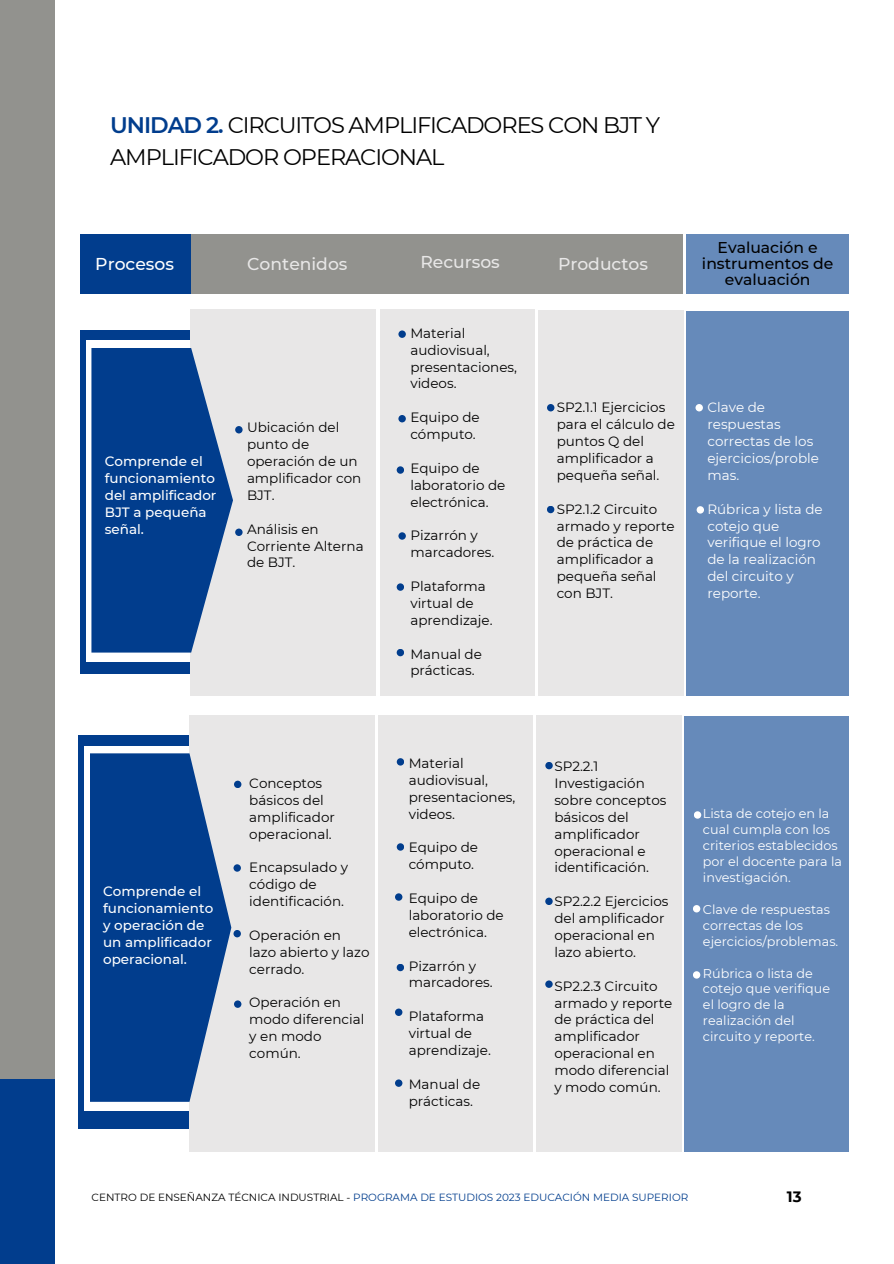
<style>
.page{position:relative;width:894px;height:1264px;background:#fff}
.page>*{position:absolute;margin:0;border:0;box-sizing:border-box;transform-origin:0 0}
.t1{font:22.5px/31.5px "Montserrat";letter-spacing:-.05em;color:#000}
.t2{font:500 17.1px "Montserrat";color:#e8e7e7}
.t3{font:500 17.1px "Montserrat";color:#fff}
.t4{font:500 15.6px/15.8px "Montserrat";color:#000;text-align:center}
.t5{font:700 15px "Montserrat";color:#000}
.t6{font:13.5px/16.8px "Montserrat";color:#000}
.t7{font:13.5px/16.8px "Montserrat";color:#fff}
.t8{font:500 13.5px/16.8px "Montserrat";color:#fff}
.t9{font:12.75px/15.9px "Montserrat";color:#fff}
.t10{font:10.5px "Montserrat";color:#013d8d}
.s1{font-weight:600;color:#013d8d}
.s2{color:#000}
</style>
<div class="page">
<div style="left:80px;top:330px;width:111px;height:344px;background:#013d8d"></div>
<div style="left:86px;top:341px;width:583px;height:320px;background:#fff"></div>
<div style="left:191px;top:309px;width:185px;height:386px;background:#e8e7e7"></div>
<div style="left:380px;top:310px;width:154px;height:385px;background:#e8e7e7"></div>
<div style="left:538px;top:310px;width:145px;height:385px;background:#e8e7e7"></div>
<svg style="left:91px;top:348px;width:142px;height:304px;background:#23569a"></svg>
<div style="left:547px;top:404px;width:7px;height:7px;background:#013d8d;border-radius:50%"></div>
<div style="left:686px;top:311px;width:162px;height:384px;background:#668aba"></div>
<div style="left:695px;top:404px;width:7px;height:7px;background:#fff;border-radius:50%"></div>
<div style="left:80px;top:234px;width:603px;height:60px;background:#92928e"></div>
<div style="left:80px;top:234px;width:110px;height:60px;background:#013d8d"></div>
<div style="left:686px;top:234px;width:162px;height:60px;background:#668aba"></div>
<div style="left:0;top:0;width:55px;height:1092px;background:#92928e"></div>
<div style="left:0;top:1078px;width:55px;height:185px;background:#013d8d"></div>
<div style="left:235px;top:426px;width:7px;height:7px;background:#013d8d;border-radius:50%"></div>
<div style="left:235px;top:528px;width:7px;height:8px;background:#013d8d;border-radius:50%"></div>
<div style="left:398px;top:330px;width:8px;height:8px;background:#013d8d;border-radius:50%"></div>
<div style="left:398px;top:415px;width:8px;height:7px;background:#013d8d;border-radius:50%"></div>
<svg style="left:396px;top:466px;width:8px;height:8px"></svg>
<div style="left:398px;top:532px;width:8px;height:7px;background:#013d8d;border-radius:50%"></div>
<svg style="left:396px;top:583px;width:8px;height:8px"></svg>
<div style="left:396px;top:649px;width:8px;height:7px;background:#013d8d;border-radius:50%"></div>
<div style="left:546px;top:506px;width:8px;height:7px;background:#013d8d;border-radius:50%"></div>
<div style="left:696px;top:506px;width:7px;height:7px;background:#fff;border-radius:50%"></div>
<div style="left:79px;top:735px;width:110px;height:393px;background:#013d8d"></div>
<div style="left:85px;top:746px;width:582px;height:364px;background:#fff"></div>
<div style="left:189px;top:715px;width:185px;height:436px;background:#e8e7e7"></div>
<div style="left:378px;top:715px;width:154px;height:436px;background:#e8e7e7"></div>
<div style="left:536px;top:715px;width:145px;height:436px;background:#e8e7e7"></div>
<svg style="left:90px;top:753px;width:141px;height:348px;background:#215499"></svg>
<div style="left:545px;top:762px;width:7px;height:7px;background:#013d8d;border-radius:50%"></div>
<div style="left:684px;top:716px;width:164px;height:435px;background:#668aba"></div>
<div style="left:693px;top:811px;width:8px;height:7px;background:#fff;border-radius:50%"></div>
<div style="left:233px;top:864px;width:8px;height:7px;background:#013d8d;border-radius:50%"></div>
<div style="left:233px;top:930px;width:8px;height:7px;background:#013d8d;border-radius:50%"></div>
<div style="left:396px;top:758px;width:8px;height:7px;background:#013d8d;border-radius:50%"></div>
<div style="left:396px;top:843px;width:8px;height:7px;background:#013d8d;border-radius:50%"></div>
<div style="left:395px;top:893px;width:7px;height:7px;background:#013d8d;border-radius:50%"></div>
<div style="left:396px;top:963px;width:8px;height:8px;background:#013d8d;border-radius:50%"></div>
<div style="left:395px;top:1008px;width:7px;height:7px;background:#013d8d;border-radius:50%"></div>
<div style="left:395px;top:1079px;width:7px;height:7px;background:#013d8d;border-radius:50%"></div>
<div style="left:545px;top:897px;width:7px;height:8px;background:#013d8d;border-radius:50%"></div>
<div style="left:692px;top:905px;width:8px;height:7px;background:#fff;border-radius:50%"></div>
<div style="left:234px;top:780px;width:7px;height:8px;background:#013d8d;border-radius:50%"></div>
<div style="left:234px;top:1000px;width:7px;height:7px;background:#013d8d;border-radius:50%"></div>
<div style="left:545px;top:980px;width:7px;height:7px;background:#013d8d;border-radius:50%"></div>
<div style="left:692px;top:971px;width:8px;height:7px;background:#fff;border-radius:50%"></div>
<h4 class="t1" style="left:110px;top:109px;width:551px"><span class="s1">UNIDAD 2.</span> CIRCUITOS AMPLIFICADORES CON BJT Y<br>AMPLIFICADOR OPERACIONAL</h4>
<h4 class="t3" style="left:95px;top:253px;width:80px">Procesos</h4>
<h4 class="t2" style="left:247px;top:253px;width:102px">Contenidos</h4>
<h4 class="t2" style="left:420px;top:251px;width:81px">Recursos</h4>
<h4 class="t2" style="left:558px;top:253px;width:91px">Productos</h4>
<h1 class="t8" style="left:105px;top:453px;width:113px">Comprende el funcionamiento del amplificador<br>BJT a pequeña señal.</h1>
<h2 class="t6" style="left:247px;top:419px;width:116px">Ubicación del punto de operación de un amplificador con<br>BJT.</h2>
<h2 class="t6" style="left:247px;top:520px;width:118px">Análisis en<br>Corriente Alterna de BJT.</h2>
<h4 class="t6" style="left:410px;top:324px;width:108px">Material audiovisual, presentaciones, videos.</h4>
<h3 class="t6" style="left:410px;top:409px;width:71px">Equipo de cómputo.</h3>
<h4 class="t6" style="left:410px;top:459px;width:96px">Equipo de laboratorio de electrónica.</h4>
<h4 class="t6" style="left:410px;top:527px;width:85px">Pizarrón y marcadores.</h4>
<h4 class="t6" style="left:410px;top:578px;width:84px">Plataforma virtual de aprendizaje.</h4>
<h4 class="t6" style="left:410px;top:645px;width:73px">Manual de prácticas.</h4>
<h2 class="t6" style="left:556px;top:399px;width:120px">SP2.1.1 Ejercicios para el cálculo de puntos Q del amplificador a pequeña señal.</h2>
<h2 class="t6" style="left:556px;top:500px;width:119px">SP2.1.2 Circuito armado y reporte de práctica de amplificador a pequeña señal con BJT.</h2>
<h4 class="t4" style="left:701px;top:240px;width:133px">Evaluación e instrumentos de evaluación</h4>
<h2 class="t7" style="left:707px;top:399px;width:113px">Clave de respuestas correctas de los ejercicios/proble mas.</h2>
<h4 class="t7" style="left:707px;top:500px;width:117px">Rúbrica y lista de cotejo que verifique el logro de la realización del circuito y reporte.</h4>
<h4 class="t8" style="left:103px;top:882px;width:112px">Comprende el funcionamiento y operación de un amplificador operacional.</h4>
<h4 class="t6" style="left:249px;top:774px;width:87px">Conceptos básicos del amplificador operacional.</h4>
<h4 class="t6" style="left:249px;top:859px;width:100px">Encapsulado y código de identificación.</h4>
<h4 class="t6" style="left:249px;top:926px;width:122px">Operación en lazo abierto y lazo cerrado.</h4>
<h4 class="t6" style="left:249px;top:994px;width:116px">Operación en modo diferencial y en modo común.</h4>
<h3 class="t6" style="left:408px;top:754px;width:108px">Material audiovisual, presentaciones, videos.</h3>
<h4 class="t6" style="left:408px;top:839px;width:71px">Equipo de cómputo.</h4>
<h4 class="t6" style="left:408px;top:889px;width:96px">Equipo de laboratorio de electrónica.</h4>
<h4 class="t6" style="left:408px;top:957px;width:85px">Pizarrón y marcadores.</h4>
<p class="t6" style="left:408px;top:1007px;width:84px">Plataforma virtual de aprendizaje.</p>
<p class="t6" style="left:408px;top:1075px;width:73px">Manual de prácticas.</p>
<h4 class="t6" style="left:554px;top:758px;width:113px">SP2.2.1<br>Investigación sobre conceptos básicos del amplificador operacional e identificación.</h4>
<h4 class="t6" style="left:554px;top:893px;width:116px">SP2.2.2 Ejercicios del amplificador operacional en lazo abierto.</h4>
<h4 class="t6" style="left:554px;top:977px;width:119px">SP2.2.3 Circuito armado y reporte de práctica del amplificador operacional en modo diferencial y modo común.</h4>
<h4 class="t9" style="left:702px;top:805px;width:141px">Lista de cotejo en la cual cumpla con los criterios establecidos por el docente para la investigación.</h4>
<h4 class="t9" style="left:702px;top:901px;width:137px">Clave de respuestas correctas de los ejercicios/problemas.</h4>
<h4 class="t9" style="left:702px;top:965px;width:128px">Rúbrica o lista de cotejo que verifique el logro de la realización del circuito y reporte.</h4>
<h4 class="t10" style="left:92px;top:1191px;width:598px"><span class="s2">CENTRO DE ENSEÑANZA TÉCNICA INDUSTRIAL -</span> PROGRAMA DE ESTUDIOS 2023 EDUCACIÓN MEDIA SUPERIOR</h4>
<h4 class="t5" style="left:786px;top:1187px;width:16px">13</h4>
</div>
